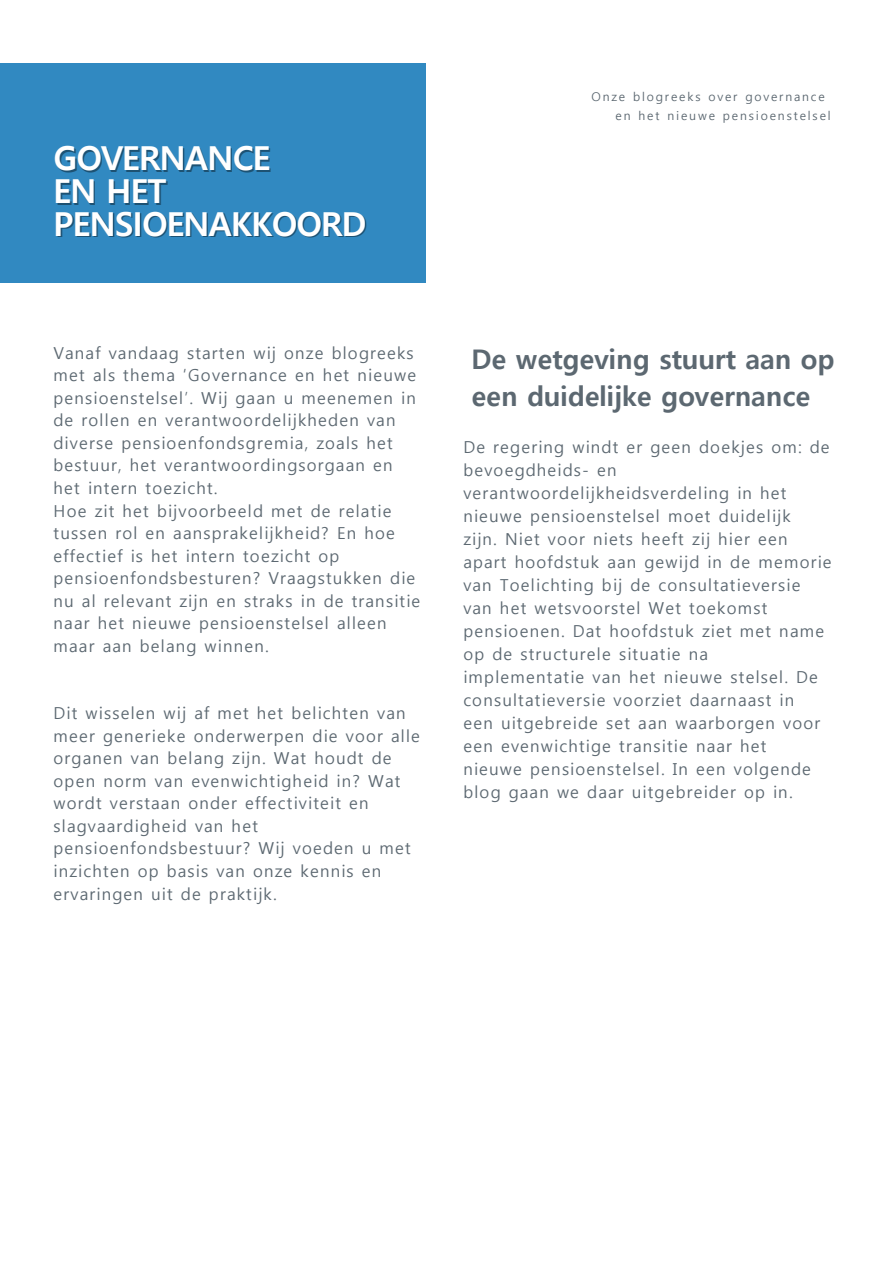
<style>
.page{position:relative;width:894px;height:1264px;background:#fff}
.page>*{position:absolute;margin:0;border:0;box-sizing:border-box;transform-origin:0 0}
.t1{font:700 33px/32.7px "Malgun Gothic";letter-spacing:-.03em;color:#fff}
.t2{font:700 27px/37.2px "Malgun Gothic";color:#5c6871}
.t3{font:16.5px/22.5px "Malgun Gothic";letter-spacing:.07em;color:#5c6871}
.t4{font:12px "Malgun Gothic";letter-spacing:.15em;color:#5c6871}
</style>
<div class="page">
<div style="left:0;top:64px;width:426px;height:218px;background:#3189c1"></div>
<p class="t1" style="left:54px;top:140px;width:218px">GOVERNANCE</p>
<p class="t1" style="left:54px;top:173px;width:314px">EN HET<br>PENSIOENAKKOORD</p>
<p class="t4" style="left:591px;top:88px;width:234px">Onze blogreeks over governance</p>
<p class="t4" style="left:615px;top:107px;width:217px">en het nieuwe pensioenstelsel</p>
<p class="t3" style="left:54px;top:340px;width:364px">Vanaf vandaag starten wij onze blogreeks met als thema ‘Governance en het nieuwe pensioenstelsel’. Wij gaan u meenemen in de rollen en verantwoordelijkheden van diverse pensioenfondsgremia, zoals het bestuur, het verantwoordingsorgaan en het intern toezicht.</p>
<p class="t3" style="left:54px;top:498px;width:368px">Hoe zit het bijvoorbeeld met de relatie tussen rol en aansprakelijkheid? En hoe effectief is het intern toezicht op pensioenfondsbesturen? Vraagstukken die nu al relevant zijn en straks in de transitie naar het nieuwe pensioenstelsel alleen maar aan belang winnen.</p>
<p class="t3" style="left:54px;top:701px;width:368px">Dit wisselen wij af met het belichten van meer generieke onderwerpen die voor alle organen van belang zijn. Wat houdt de open norm van evenwichtigheid in? Wat wordt verstaan onder effectiviteit en slagvaardigheid van het pensioenfondsbestuur? Wij voeden u met inzichten op basis van onze kennis en ervaringen uit de praktijk.</p>
<p class="t2" style="left:471px;top:339px;width:364px">De wetgeving stuurt aan op een duidelijke governance</p>
<p class="t3" style="left:463px;top:434px;width:370px;line-height:23px">De regering windt er geen doekjes om: de bevoegdheids- en verantwoordelijkheidsverdeling in het nieuwe pensioenstelsel moet duidelijk<br>zijn. Niet voor niets heeft zij hier een apart hoofdstuk aan gewijd in de memorie van Toelichting bij de consultatieversie van het wetsvoorstel Wet toekomst pensioenen. Dat hoofdstuk ziet met name op de structurele situatie na implementatie van het nieuwe stelsel. De consultatieversie voorziet daarnaast in<br>een uitgebreide set aan waarborgen voor een evenwichtige transitie naar het<br>nieuwe pensioenstelsel. In een volgende blog gaan we daar uitgebreider op in.</p>
</div>
